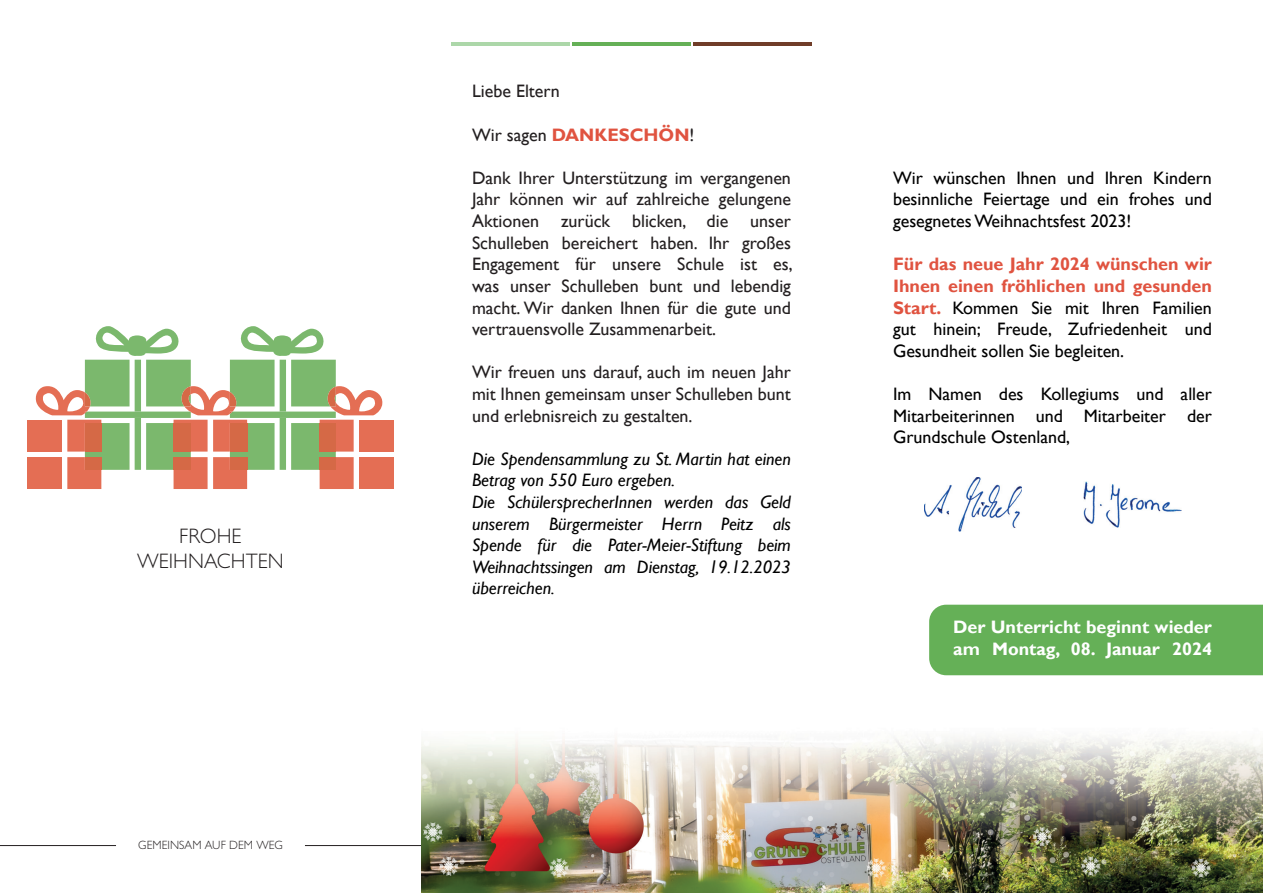
<style>
.page{position:relative;width:1263px;height:893px;background:#fff}
.page>*{position:absolute;margin:0;border:0;box-sizing:border-box;transform-origin:0 0}
.t1{font:300 21px/25.2px "Gill Sans Nova";color:#231f20;text-align:center}
.t2{font:18px/21.6px "Gill Sans";color:#231f20;text-align:justify}
.t3{font:18px/21.6px "Gill Sans";color:#000;text-align:justify}
.t4{font:italic 18px/21.6px "Gill Sans";color:#000}
.t5{font:700 18px/21.6px "Gill Sans";color:#fff}
.t6{font:700 18px "Gill Sans";color:#e05340}
.t7{font:300 12px "Gill Sans Nova";color:#231f20}
.s1{font-weight:400;color:#231f20}
.s2{font-weight:700;color:#e05340}
</style>
<div class="page">
<img style="left:421px;top:675px;width:842px;height:218px">
<div style="left:28px;top:420px;width:34px;height:32px;background:#e46e54"></div>
<div style="left:28px;top:457px;width:34px;height:32px;background:#e46e54"></div>
<div style="left:359px;top:420px;width:34px;height:32px;background:#e46e54"></div>
<div style="left:359px;top:457px;width:34px;height:32px;background:#e46e54"></div>
<svg style="left:35px;top:326px;width:348px;height:163px"></svg>
<hr style="left:451px;top:43px;width:118px;height:3px;background:#acd7a9">
<hr style="left:572px;top:43px;width:119px;height:3px;background:#65b057">
<hr style="left:693px;top:43px;width:119px;height:3px;background:#703d29">
<hr style="left:0;top:845px;width:116px;height:1px;background:#231f20">
<hr style="left:305px;top:845px;width:116px;height:1px;background:#231f20">
<div style="left:929px;top:605px;width:334px;height:70px;background:#65b057"></div>
<img style="left:924px;top:477px;width:98px;height:55px">
<img style="left:1083px;top:482px;width:98px;height:45px">
<p class="t1" style="left:137px;top:523px;width:148px">FROHE<br>WEIHNACHTEN</p>
<p class="t7" style="left:138px;top:838px;width:146px">GEMEINSAM AUF DEM WEG</p>
<p class="t2" style="left:472px;top:81px;width:89px">Liebe Eltern</p>
<p class="t6" style="left:472px;top:124px;width:224px"><span class="s1">Wir sagen</span> DANKESCHÖN<span class="s1">!</span></p>
<p class="t2" style="left:472px;top:167px;width:322px">Dank Ihrer Unterstützung im vergangenen Jahr können wir auf zahlreiche gelungene Aktionen zurück blicken, die unser Schulleben bereichert haben. Ihr großes Engagement für unsere Schule ist es, was unser Schulleben bunt und lebendig macht. Wir danken Ihnen für die gute und vertrauensvolle Zusammenarbeit.</p>
<p class="t2" style="left:472px;top:362px;width:320px">Wir freuen uns darauf, auch im neuen Jahr mit Ihnen gemeinsam unser Schulleben bunt und erlebnisreich zu gestalten.</p>
<p class="t4" style="left:472px;top:448px;width:320px">Die Spendensammlung zu St. Martin hat einen Betrag von 550 Euro ergeben.<br>Die SchülersprecherInnen werden das Geld unserem Bürgermeister Herrn Peitz als Spende für die Pater-Meier-Stiftung beim Weihnachtssingen am Dienstag, 19.12.2023 überreichen.</p>
<p class="t3" style="left:893px;top:167px;width:320px">Wir wünschen Ihnen und Ihren Kindern besinnliche Feiertage und ein frohes und gesegnetes Weihnachtsfest 2023!</p>
<p class="t3" style="left:893px;top:254px;width:320px"><span class="s2">Für das neue Jahr 2024 wünschen wir Ihnen einen fröhlichen und gesunden Start.</span> Kommen Sie mit Ihren Familien gut hinein; Freude, Zufriedenheit und Gesundheit sollen Sie begleiten.</p>
<p class="t3" style="left:893px;top:383px;width:320px">Im Namen des Kollegiums und aller Mitarbeiterinnen und Mitarbeiter der Grundschule Ostenland,</p>
<p class="t5" style="left:953px;top:617px;width:260px">Der Unterricht beginnt wieder am Montag, 08. Januar 2024</p>
</div>
